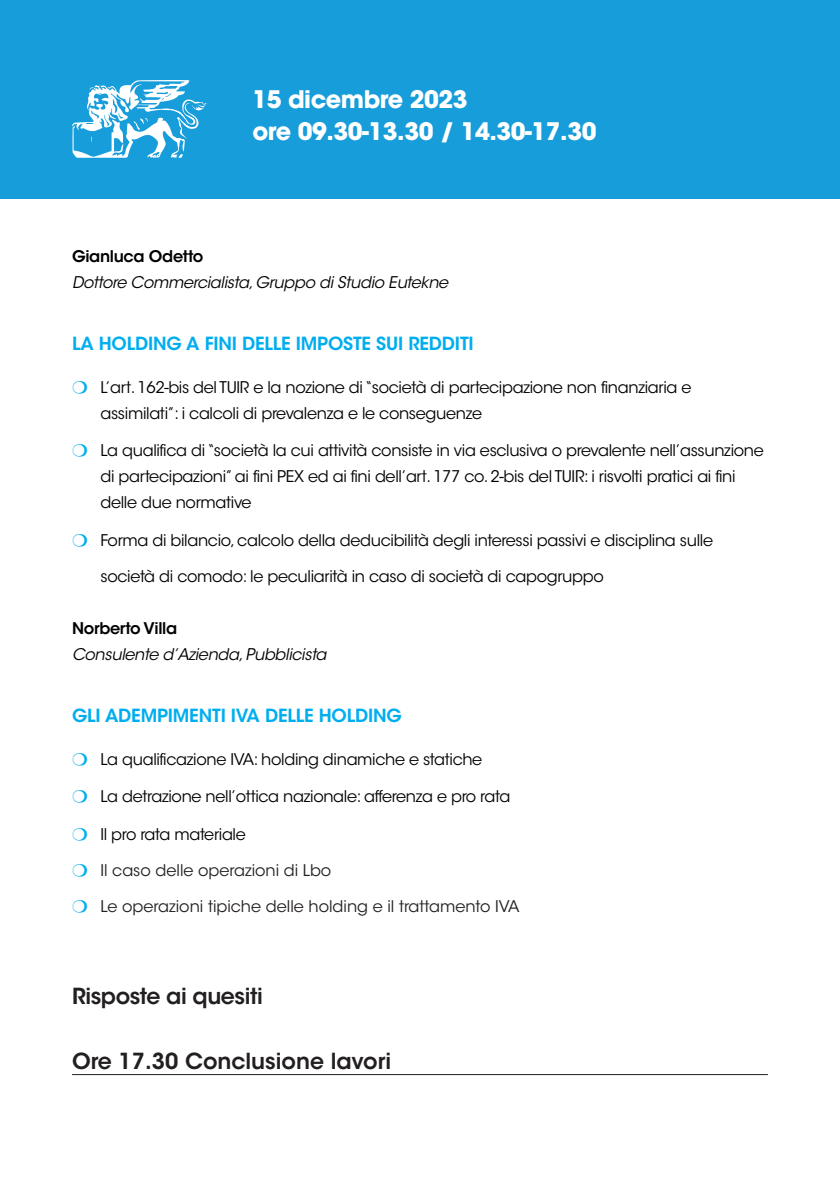
<style>
.page{position:relative;width:840px;height:1191px;background:#fff}
.page>*{position:absolute;margin:0;border:0;box-sizing:border-box;transform-origin:0 0}
.t1{font:700 24px/32px "ITC Avant Garde Std";letter-spacing:-.02em;color:#fff}
.t2{font:600 22px "ITC Avant Garde Std";letter-spacing:-.015em;color:#231f20}
.t3{font:600 18px "ITC Avant Garde Std";letter-spacing:-.01em;color:#00aeef}
.t4{font:16px/26px "ITC Avant Garde Std";letter-spacing:-.02em;color:#000}
.t5{font:16px "ITC Avant Garde Std";color:#231f20}
.t6{font:italic 16px "ITC Avant Garde Std";letter-spacing:-.02em;color:#000}
.t7{font:600 16px "ITC Avant Garde Std";letter-spacing:-.02em;color:#000}
.s1{font-family:"Monotype Sorts";font-size:18px;color:#00aeef}
</style>
<div class="page">
<div style="left:0;top:0;width:839px;height:198px;background:#179dd9"></div>
<svg style="left:72px;top:80px;width:135px;height:78px"></svg>
<hr style="left:72px;top:1074px;width:695px;height:1px;background:#231f20">
<h1 class="t1" style="left:252px;top:83px;width:345px">15 dicembre 2023<br>ore 09.30-13.30 / 14.30-17.30</h1>
<p class="t7" style="left:72px;top:246px;width:133px">Gianluca Odetto</p>
<p class="t6" style="left:72px;top:272px;width:377px">Dottore Commercialista, Gruppo di Studio Eutekne</p>
<p class="t3" style="left:72px;top:332px;width:403px">LA HOLDING A FINI DELLE IMPOSTE SUI REDDITI</p>
<p class="t4" style="left:100px;top:374px;width:592px;text-indent:-28px"><span class="s1">P</span> L’art. 162-bis del TUIR e la nozione di “società di partecipazione non finanziaria e assimilati”: i calcoli di prevalenza e le conseguenze</p>
<p class="t4" style="left:100px;top:438px;width:664px;text-indent:-28px"><span class="s1">P</span> La qualifica di “società la cui attività consiste in via esclusiva o prevalente nell’assunzione di partecipazioni” ai fini PEX ed ai fini dell’art. 177 co. 2-bis del TUIR: i risvolti pratici ai fini delle due normative</p>
<p class="t4" style="left:72px;top:527px;width:642px"><span class="s1">P</span> Forma di bilancio, calcolo della deducibilità degli interessi passivi e disciplina sulle</p>
<p class="t4" style="left:100px;top:563px;width:504px">società di comodo: le peculiarità in caso di società di capogruppo</p>
<p class="t7" style="left:72px;top:618px;width:107px">Norberto Villa</p>
<p class="t6" style="left:72px;top:644px;width:256px">Consulente d’Azienda, Pubblicista</p>
<p class="t3" style="left:72px;top:704px;width:331px">GLI ADEMPIMENTI IVA DELLE HOLDING</p>
<p class="t4" style="left:72px;top:746px;width:411px"><span class="s1">P</span> La qualificazione IVA: holding dinamiche e statiche</p>
<p class="t4" style="left:72px;top:783px;width:439px"><span class="s1">P</span> La detrazione nell’ottica nazionale: afferenza e pro rata</p>
<p class="t4" style="left:72px;top:821px;width:175px"><span class="s1">P</span> Il pro rata materiale</p>
<p class="t5" style="left:72px;top:860px;width:261px"><span class="s1">P</span> Il caso delle operazioni di Lbo</p>
<p class="t5" style="left:72px;top:896px;width:449px"><span class="s1">P</span> Le operazioni tipiche delle holding e il trattamento IVA</p>
<h2 class="t2" style="left:72px;top:982px;width:192px">Risposte ai quesiti</h2>
<h2 class="t2" style="left:72px;top:1046px;width:320px">Ore 17.30 Conclusione lavori</h2>
</div>
